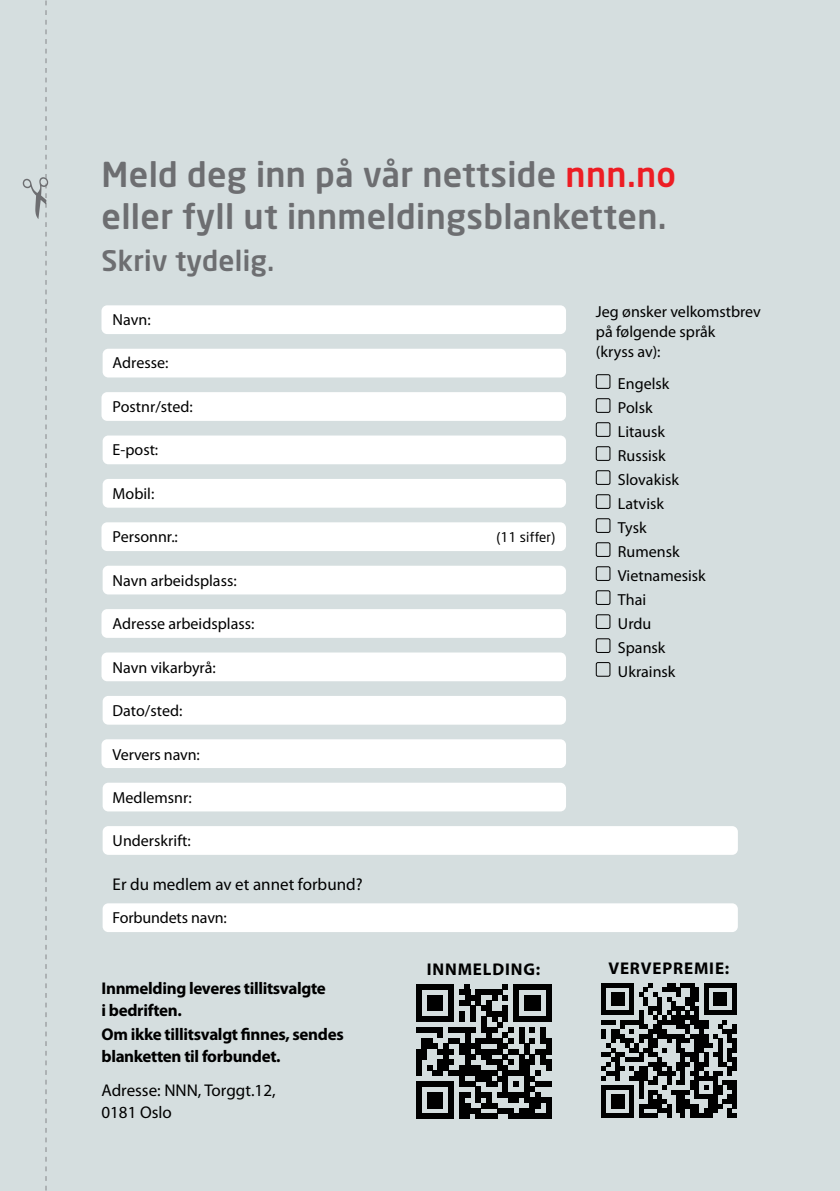
<style>
.page{position:relative;width:840px;height:1191px;background:#fff}
.page>*{position:absolute;margin:0;border:0;box-sizing:border-box;transform-origin:0 0}
.t1{font:500 34px "Neo Sans";letter-spacing:.01em;color:#6d6e71}
.t2{font:500 28px "Neo Sans";letter-spacing:.01em;color:#6d6e71}
.t3{font:700 17px/24px "Myriad Pro";letter-spacing:-.02em;color:#000}
.t4{font:17px "Myriad Pro";color:#000}
.t5{font:700 17px "Myriad Pro";letter-spacing:.05em;color:#000}
.t6{font:16px/20px "Myriad Pro";color:#000}
.t7{font:13.4px "Neo Sans";color:#000}
.s1{color:#ed1d24}
</style>
<div class="page">
<div style="left:0;top:0;width:839px;height:1191px;background:#d5dedf"></div>
<svg style="left:23px;top:0;width:25px;height:1191px"></svg>
<div style="left:101px;top:305px;width:464px;height:29px;background:#fff;border-radius:6px"></div>
<div style="left:103px;top:349px;width:462px;height:28px;background:#fff;border-radius:6px"></div>
<div style="left:103px;top:566px;width:462px;height:28px;background:#fff;border-radius:6px"></div>
<div style="left:103px;top:479px;width:462px;height:28px;background:#fff;border-radius:6px"></div>
<div style="left:101px;top:392px;width:464px;height:29px;background:#fff;border-radius:6px"></div>
<div style="left:101px;top:522px;width:464px;height:29px;background:#fff;border-radius:6px"></div>
<div style="left:103px;top:435px;width:462px;height:29px;background:#fff;border-radius:6px"></div>
<div style="left:103px;top:696px;width:462px;height:28px;background:#fff;border-radius:6px"></div>
<div style="left:101px;top:652px;width:464px;height:29px;background:#fff;border-radius:6px"></div>
<div style="left:101px;top:739px;width:464px;height:29px;background:#fff;border-radius:6px"></div>
<div style="left:101px;top:609px;width:464px;height:29px;background:#fff;border-radius:6px"></div>
<div style="left:103px;top:782px;width:462px;height:29px;background:#fff;border-radius:6px"></div>
<div style="left:103px;top:826px;width:634px;height:29px;background:#fff;border-radius:6px"></div>
<div style="left:102px;top:903px;width:635px;height:29px;background:#fff;border-radius:6px"></div>
<div style="left:595px;top:374px;width:15px;height:15px;border:1px solid #000;border-radius:2px"></div>
<div style="left:595px;top:398px;width:15px;height:15px;border:1px solid #000;border-radius:2px"></div>
<div style="left:595px;top:422px;width:15px;height:15px;border:1px solid #000;border-radius:2px"></div>
<div style="left:595px;top:446px;width:15px;height:15px;border:1px solid #000;border-radius:2px"></div>
<div style="left:595px;top:470px;width:15px;height:15px;border:1px solid #000;border-radius:2px"></div>
<div style="left:595px;top:494px;width:15px;height:15px;border:1px solid #000;border-radius:2px"></div>
<div style="left:595px;top:518px;width:15px;height:15px;border:1px solid #000;border-radius:2px"></div>
<div style="left:595px;top:542px;width:15px;height:15px;border:1px solid #000;border-radius:2px"></div>
<div style="left:595px;top:566px;width:15px;height:15px;border:1px solid #000;border-radius:2px"></div>
<div style="left:595px;top:590px;width:15px;height:15px;border:1px solid #000;border-radius:2px"></div>
<div style="left:595px;top:614px;width:15px;height:15px;border:1px solid #000;border-radius:2px"></div>
<div style="left:595px;top:638px;width:15px;height:15px;border:1px solid #000;border-radius:2px"></div>
<svg style="left:416px;top:984px;width:135px;height:135px"></svg>
<svg style="left:601px;top:983px;width:135px;height:134px"></svg>
<div style="left:595px;top:662px;width:15px;height:14px;border:1px solid #000;border-radius:2px"></div>
<p class="t1" style="left:101px;top:153px;width:576px">Meld deg inn på vår nettside <span class="s1">nnn.no</span></p>
<p class="t1" style="left:101px;top:195px;width:566px">eller fyll ut innmeldingsblanketten.</p>
<p class="t2" style="left:101px;top:243px;width:174px">Skriv tydelig.</p>
<p class="t6" style="left:113px;top:310px;width:39px">Navn:</p>
<p class="t6" style="left:113px;top:353px;width:57px">Adresse:</p>
<p class="t6" style="left:113px;top:397px;width:82px">Postnr/sted:</p>
<p class="t6" style="left:113px;top:440px;width:47px">E-post:</p>
<p class="t6" style="left:113px;top:483px;width:43px">Mobil:</p>
<p class="t6" style="left:113px;top:527px;width:67px">Personnr.:</p>
<p class="t7" style="left:496px;top:529px;width:60px">(11 siffer)</p>
<p class="t6" style="left:113px;top:571px;width:125px">Navn arbeidsplass:</p>
<p class="t6" style="left:113px;top:614px;width:143px">Adresse arbeidsplass:</p>
<p class="t6" style="left:113px;top:657px;width:105px">Navn vikarbyrå:</p>
<p class="t6" style="left:113px;top:701px;width:71px">Dato/sted:</p>
<p class="t6" style="left:113px;top:744px;width:88px">Ververs navn:</p>
<p class="t6" style="left:113px;top:788px;width:81px">Medlemsnr:</p>
<p class="t6" style="left:113px;top:831px;width:80px">Underskrift:</p>
<p class="t4" style="left:113px;top:874px;width:251px">Er du medlem av et annet forbund?</p>
<p class="t6" style="left:113px;top:908px;width:116px">Forbundets navn:</p>
<p class="t6" style="left:595px;top:302px;width:166px">Jeg ønsker velkomstbrev på følgende språk</p>
<p class="t6" style="left:595px;top:342px;width:66px">(kryss av):</p>
<p class="t6" style="left:617px;top:374px;width:53px">Engelsk</p>
<p class="t6" style="left:617px;top:398px;width:36px">Polsk</p>
<p class="t6" style="left:617px;top:422px;width:48px">Litausk</p>
<p class="t6" style="left:617px;top:446px;width:49px">Russisk</p>
<p class="t6" style="left:617px;top:470px;width:63px">Slovakisk</p>
<p class="t6" style="left:617px;top:494px;width:47px">Latvisk</p>
<p class="t6" style="left:617px;top:518px;width:30px">Tysk</p>
<p class="t6" style="left:617px;top:542px;width:63px">Rumensk</p>
<p class="t6" style="left:617px;top:566px;width:89px">Vietnamesisk</p>
<p class="t6" style="left:617px;top:590px;width:30px">Thai</p>
<p class="t6" style="left:617px;top:614px;width:35px">Urdu</p>
<p class="t6" style="left:617px;top:638px;width:49px">Spansk</p>
<p class="t6" style="left:617px;top:662px;width:59px">Ukrainsk</p>
<p class="t3" style="left:101px;top:976px;width:226px">Innmelding leveres tillitsvalgte</p>
<p class="t3" style="left:101px;top:998px;width:243px">i bedriften.<br>Om ikke tillitsvalgt finnes, sendes</p>
<p class="t3" style="left:101px;top:1044px;width:180px">blanketten til forbundet.</p>
<p class="t4" style="left:101px;top:1081px;width:175px">Adresse: NNN, Torggt.12,</p>
<p class="t4" style="left:101px;top:1103px;width:72px">0181 Oslo</p>
<p class="t5" style="left:426px;top:958px;width:115px">INNMELDING:</p>
<p class="t5" style="left:608px;top:957px;width:122px">VERVEPREMIE:</p>
</div>
